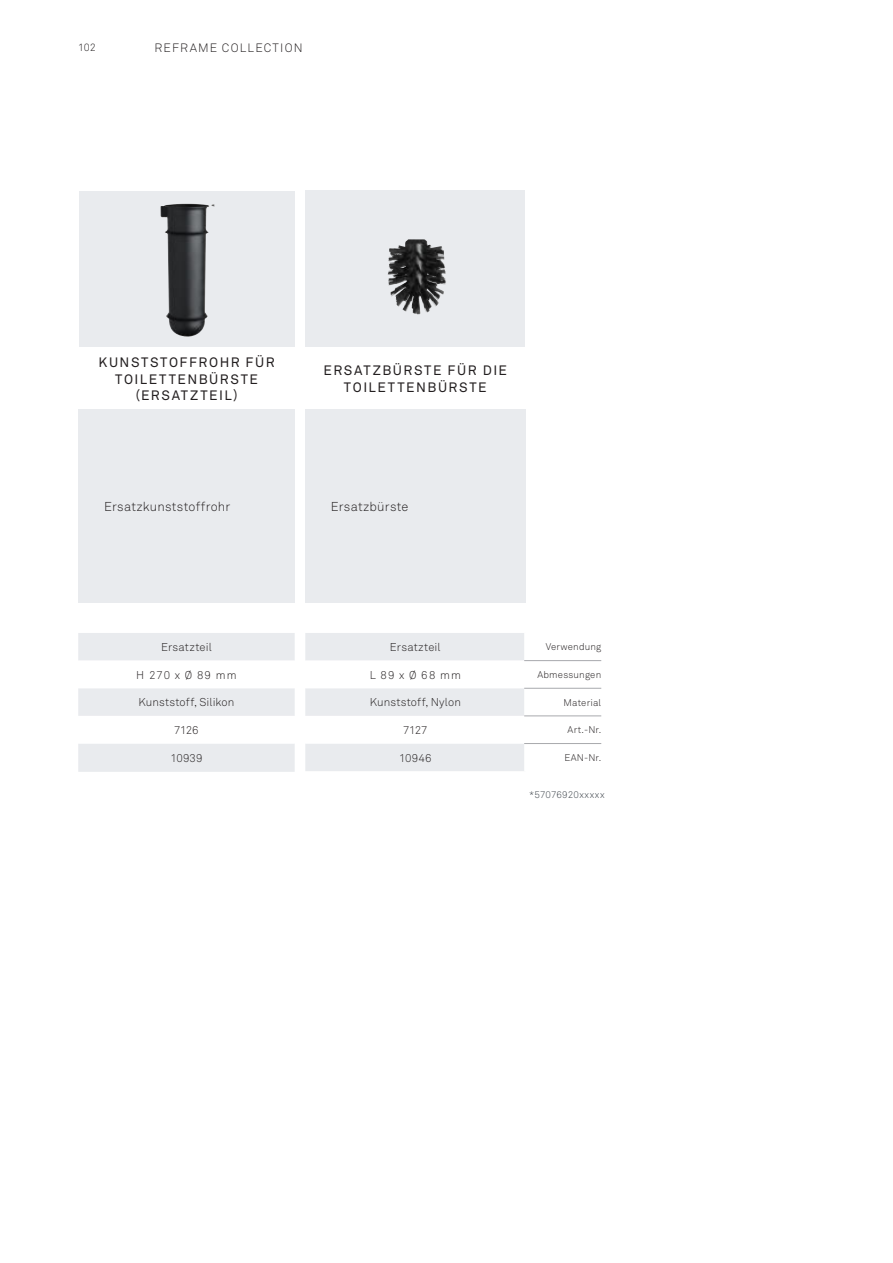
<style>
.page{position:relative;width:893px;height:1263px;background:#fff}
.page>*{position:absolute;margin:0;border:0;box-sizing:border-box;transform-origin:0 0}
.t1{font:13.5px/16.5px "Akkurat Pro";letter-spacing:.115em;color:#231f20;text-align:center}
.t2{font:300 12.75px "Akkurat Pro";letter-spacing:.015em;color:#231f20}
.t3{font:300 12px "Akkurat Pro";letter-spacing:.1em;color:#231f20}
.t4{font:300 11.25px "Akkurat Pro";letter-spacing:.01em;color:#231f20}
.t5{font:300 10.5px "Akkurat Pro";color:#231f20}
.t6{font:300 9.6px "Akkurat Pro";letter-spacing:.02em;color:#231f20}
.t7{font:300 9.6px "Akkurat Pro";letter-spacing:.025em;color:#3c434a}
</style>
<div class="page">
<div style="left:79px;top:410px;width:216px;height:193px;background:#e9ebee"></div>
<div style="left:305px;top:191px;width:220px;height:156px;background:#e9ebee"></div>
<div style="left:305px;top:410px;width:220px;height:193px;background:#e9ebee"></div>
<div style="left:79px;top:191px;width:216px;height:156px;background:#e9ebee"></div>
<svg style="left:78px;top:633px;width:217px;height:139px"></svg>
<svg style="left:305px;top:633px;width:296px;height:138px"></svg>
<hr style="left:524px;top:660px;width:77px;height:1px;background:#a8a9ad">
<hr style="left:524px;top:688px;width:77px;height:1px;background:#a8a9ad">
<hr style="left:524px;top:716px;width:77px;height:1px;background:#a8a9ad">
<hr style="left:524px;top:743px;width:77px;height:1px;background:#a8a9ad">
<img style="left:160px;top:204px;width:54px;height:133px">
<img style="left:387px;top:239px;width:21px;height:55px">
<p class="t5" style="left:78px;top:42px;width:19px">102</p>
<p class="t3" style="left:155px;top:42px;width:150px">REFRAME COLLECTION</p>
<p class="t1" style="left:98px;top:354px;width:178px">KUNSTSTOFFROHR FÜR<br>TOILETTENBÜRSTE (ERSATZTEIL)</p>
<p class="t2" style="left:104px;top:500px;width:128px">Ersatzkunststoffrohr</p>
<p class="t1" style="left:324px;top:363px;width:185px">ERSATZBÜRSTE FÜR DIE<br>TOILETTENBÜRSTE</p>
<p class="t2" style="left:331px;top:500px;width:79px">Ersatzbürste</p>
<p class="t4" style="left:161px;top:641px;width:52px">Ersatzteil</p>
<p class="t4" style="left:136px;top:669px;width:102px">H 270 x Ø 89 mm</p>
<p class="t4" style="left:138px;top:697px;width:98px">Kunststoff, Silikon</p>
<p class="t4" style="left:174px;top:724px;width:26px">7126</p>
<p class="t4" style="left:170px;top:752px;width:33px">10939</p>
<p class="t4" style="left:390px;top:641px;width:52px">Ersatzteil</p>
<p class="t4" style="left:370px;top:669px;width:93px">L 89 x Ø 68 mm</p>
<p class="t4" style="left:370px;top:697px;width:93px">Kunststoff, Nylon</p>
<p class="t4" style="left:403px;top:724px;width:26px">7127</p>
<p class="t4" style="left:399px;top:752px;width:34px">10946</p>
<p class="t6" style="left:546px;top:642px;width:57px">Verwendung</p>
<p class="t6" style="left:537px;top:670px;width:65px">Abmessungen</p>
<p class="t6" style="left:564px;top:698px;width:39px">Material</p>
<p class="t6" style="left:568px;top:725px;width:35px">Art.-Nr.</p>
<p class="t6" style="left:564px;top:753px;width:38px">EAN-Nr.</p>
<p class="t7" style="left:529px;top:790px;width:77px">*57076920xxxxx</p>
</div>
